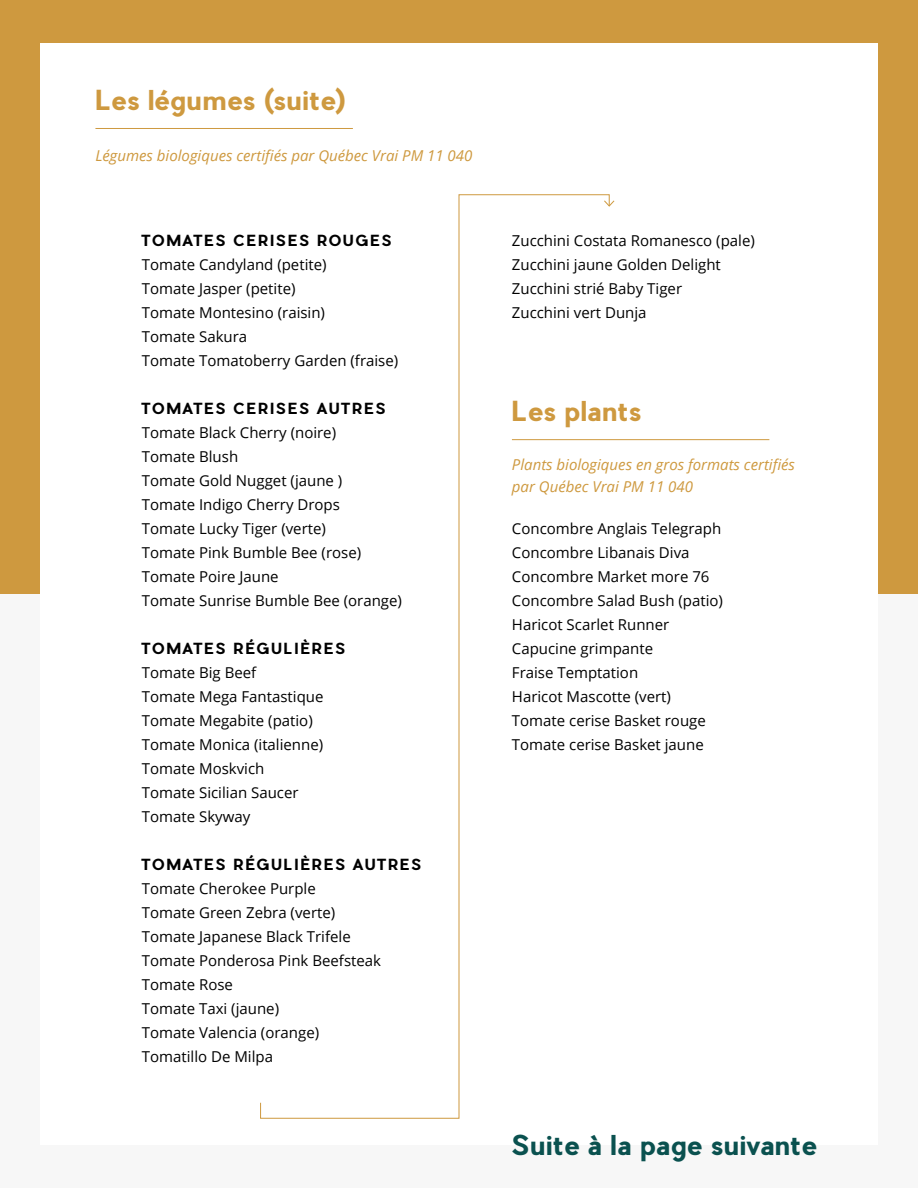
<style>
.page{position:relative;width:918px;height:1188px;background:#fff}
.page>*{position:absolute;margin:0;border:0;box-sizing:border-box;transform-origin:0 0}
.t1{font:700 27px "Pier Sans";color:#ce993f}
.t2{font:700 27px "Pier Sans";color:#0a514f}
.t3{font:15px/24px "Open Sans";color:#000}
.t4{font:italic 15px/22.5px "Open Sans";color:#ce993f}
.t5{font:700 15px "Pier Sans";letter-spacing:.1em;color:#000}
</style>
<div class="page">
<div style="left:0;top:0;width:918px;height:594px;background:#ce993f"></div>
<div style="left:0;top:594px;width:918px;height:594px;background:#f7f7f7"></div>
<div style="left:40px;top:43px;width:838px;height:1102px;background:#fff"></div>
<hr style="left:95px;top:128px;width:258px;height:1px;background:#ce993f">
<svg style="left:260px;top:194px;width:350px;height:925px"></svg>
<svg style="left:603px;top:200px;width:12px;height:7px"></svg>
<hr style="left:512px;top:439px;width:257px;height:1px;background:#ce993f">
<h1 class="t1" style="left:95px;top:82px;width:253px">Les légumes (suite)</h1>
<p class="t4" style="left:95px;top:144px;width:378px">Légumes biologiques certifiés par Québec Vrai PM 11 040</p>
<p class="t5" style="left:142px;top:231px;width:252px">TOMATES CERISES ROUGES</p>
<p class="t3" style="left:142px;top:252px;width:258px">Tomate Candyland (petite)<br>Tomate Jasper (petite)<br>Tomate Montesino (raisin)<br>Tomate Sakura<br>Tomate Tomatoberry Garden (fraise)</p>
<p class="t5" style="left:142px;top:399px;width:246px">TOMATES CERISES AUTRES</p>
<p class="t3" style="left:142px;top:420px;width:262px">Tomate Black Cherry (noire)<br>Tomate Blush<br>Tomate Gold Nugget (jaune )<br>Tomate Indigo Cherry Drops<br>Tomate Lucky Tiger (verte)<br>Tomate Pink Bumble Bee (rose)<br>Tomate Poire Jaune<br>Tomate Sunrise Bumble Bee (orange)</p>
<p class="t5" style="left:142px;top:639px;width:205px">TOMATES RÉGULIÈRES</p>
<p class="t3" style="left:142px;top:660px;width:183px">Tomate Big Beef<br>Tomate Mega Fantastique<br>Tomate Megabite (patio)<br>Tomate Monica (italienne)<br>Tomate Moskvich<br>Tomate Sicilian Saucer<br>Tomate Skyway</p>
<p class="t5" style="left:142px;top:855px;width:281px">TOMATES RÉGULIÈRES AUTRES</p>
<p class="t3" style="left:142px;top:876px;width:241px">Tomate Cherokee Purple<br>Tomate Green Zebra (verte)<br>Tomate Japanese Black Trifele<br>Tomate Ponderosa Pink Beefsteak<br>Tomate Rose<br>Tomate Taxi (jaune)<br>Tomate Valencia (orange)<br>Tomatillo De Milpa</p>
<p class="t3" style="left:512px;top:228px;width:244px">Zucchini Costata Romanesco (pale)<br>Zucchini jaune Golden Delight<br>Zucchini strié Baby Tiger<br>Zucchini vert Dunja</p>
<h1 class="t1" style="left:512px;top:394px;width:131px">Les plants</h1>
<p class="t4" style="left:512px;top:453px;width:285px">Plants biologiques en gros formats certifiés par Québec Vrai PM 11 040</p>
<p class="t3" style="left:512px;top:518px;width:213px">Concombre Anglais Telegraph<br>Concombre Libanais Diva<br>Concombre Market more 76<br>Concombre Salad Bush (patio)<br>Haricot Scarlet Runner<br>Capucine grimpante<br>Fraise Temptation<br>Haricot Mascotte (vert)<br>Tomate cerise Basket rouge<br>Tomate cerise Basket jaune</p>
<h1 class="t2" style="left:512px;top:1128px;width:307px">Suite à la page suivante</h1>
</div>
